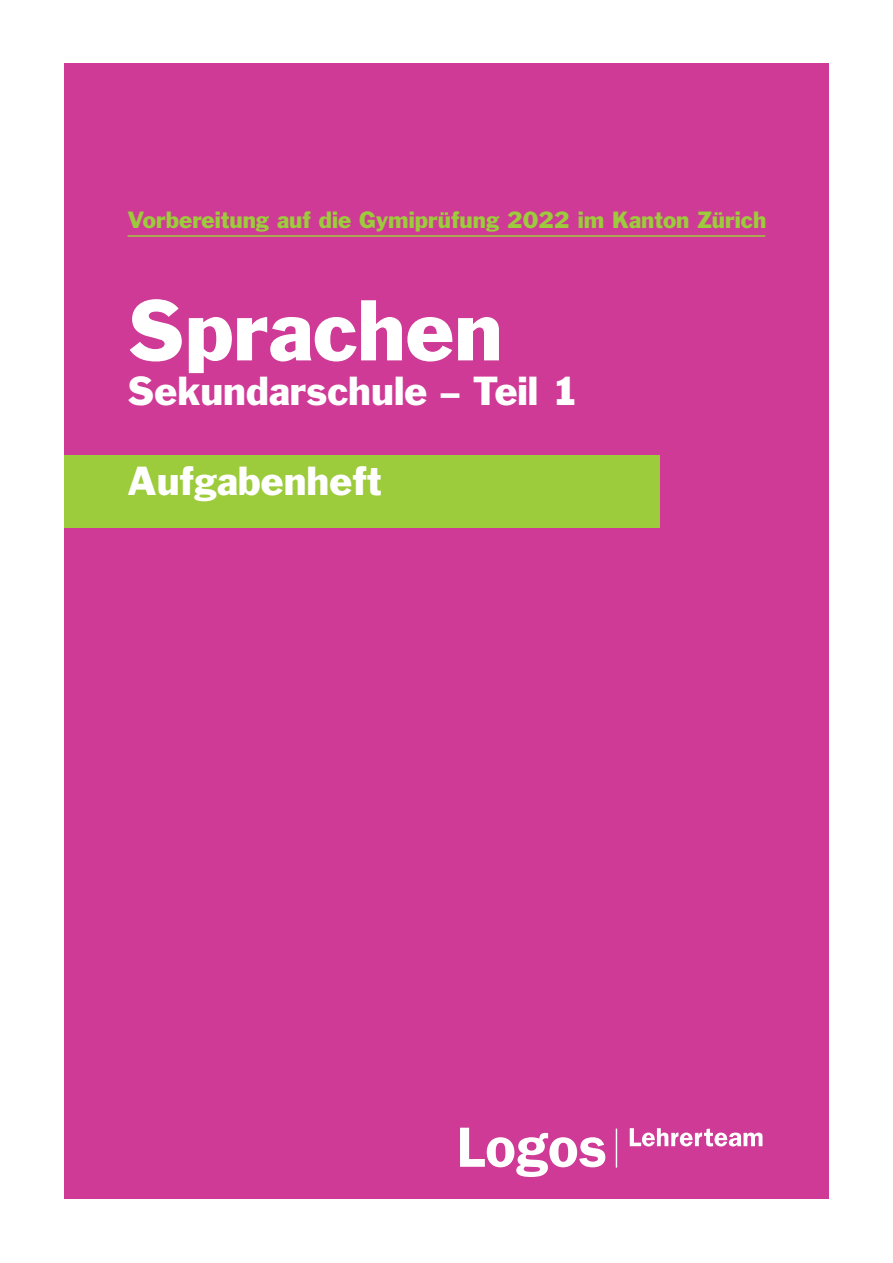
<style>
.page{position:relative;width:893px;height:1263px;background:#fff}
.page>*{position:absolute;margin:0;border:0;box-sizing:border-box;transform-origin:0 0}
.BASTIT{font:79.5px "Franklin Gothic Std";color:#fff}
.BASTIT-2{font:37.5px "Franklin Gothic Std";color:#fff}
.t1{font:21.75px "Franklin Gothic Std";color:#9ccb3b}
</style>
<div class="page">
<div style="left:64px;top:64px;width:765px;height:1135px;background:#ce3a96"></div>
<div style="left:0;top:456px;width:659px;height:72px;background:#9ccb3b"></div>
<hr style="left:128px;top:235px;width:637px;height:2px;background:#9ccb3b">
<hr style="left:616px;top:1128px;width:1px;height:39px;background:#fff">
<svg style="left:460px;top:1128px;width:145px;height:49px"></svg>
<svg style="left:630px;top:1128px;width:133px;height:18px"></svg>
<div style="left:0;top:456px;width:64px;height:72px;background:#fff"></div>
<p class="t1" style="left:128px;top:206px;width:640px">Vorbereitung auf die Gymiprüfung 2022 im Kanton Zürich</p>
<p class="BASTIT" style="left:128px;top:280px;width:377px">Sprachen</p>
<p class="BASTIT-2" style="left:128px;top:367px;width:453px">Sekundarschule – Teil 1</p>
<p class="BASTIT-2" style="left:128px;top:457px;width:255px">Aufgabenheft</p>
</div>
